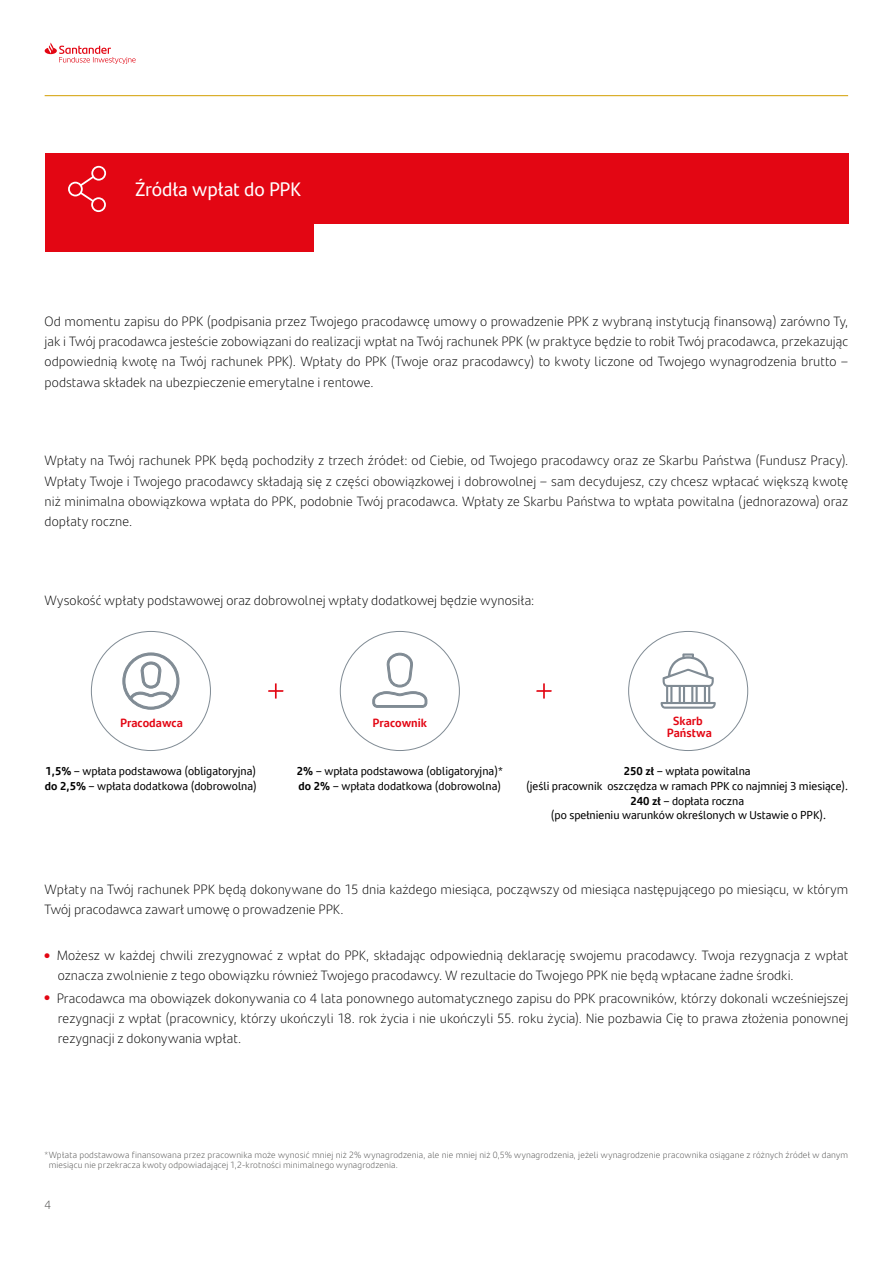
<style>
.page{position:relative;width:893px;height:1263px;background:#fff}
.page>*{position:absolute;margin:0;border:0;box-sizing:border-box;transform-origin:0 0}
.t1{font:19.5px "Santander Text";letter-spacing:-.005em;color:#fff}
.t2{font:300 13.5px/20.2px "Santander Text";letter-spacing:.005em;color:#000;text-align:justify}
.t3{font:700 12px/12.1px "Santander Text";color:#e30613;text-align:center}
.t4{font:300 12px "Santander Text";color:#4a4a49}
.t5{font:11.55px/14.7px "Santander Text";color:#000}
.t6{font:300 9px/10.5px "Santander Text";letter-spacing:.015em;color:#4a4a49}
.s1{font-weight:700}
</style>
<div class="page">
<div style="left:45px;top:153px;width:803px;height:70px;background:#e30613"></div>
<div style="left:45px;top:198px;width:269px;height:54px;background:#e30613"></div>
<svg style="left:45px;top:43px;width:91px;height:21px"></svg>
<hr style="left:45px;top:95px;width:803px;height:1px;background:#d39e00">
<svg style="left:122px;top:652px;width:58px;height:58px"></svg>
<svg style="left:372px;top:653px;width:55px;height:55px"></svg>
<svg style="left:661px;top:653px;width:55px;height:56px"></svg>
<svg style="left:268px;top:683px;width:15px;height:15px"></svg>
<svg style="left:536px;top:683px;width:16px;height:15px"></svg>
<svg style="left:68px;top:166px;width:38px;height:46px"></svg>
<h1 class="t1" style="left:135px;top:175px;width:168px">Źródła wpłat do PPK</h1>
<p class="t2" style="left:45px;top:310px;width:805px">Od momentu zapisu do PPK (podpisania przez Twojego pracodawcę umowy o prowadzenie PPK z wybraną instytucją finansową) zarówno Ty, jak i Twój pracodawca jesteście zobowiązani do realizacji wpłat na Twój rachunek PPK (w praktyce będzie to robił Twój pracodawca, przekazując odpowiednią kwotę na Twój rachunek PPK). Wpłaty do PPK (Twoje oraz pracodawcy) to kwoty liczone od Twojego wynagrodzenia brutto – podstawa składek na ubezpieczenie emerytalne i rentowe.</p>
<p class="t2" style="left:45px;top:450px;width:805px">Wpłaty na Twój rachunek PPK będą pochodziły z trzech źródeł: od Ciebie, od Twojego pracodawcy oraz ze Skarbu Państwa (Fundusz Pracy).<br>Wpłaty Twoje i Twojego pracodawcy składają się z części obowiązkowej i dobrowolnej – sam decydujesz, czy chcesz wpłacać większą kwotę niż minimalna obowiązkowa wpłata do PPK, podobnie Twój pracodawca. Wpłaty ze Skarbu Państwa to wpłata powitalna (jednorazowa) oraz dopłaty roczne.</p>
<p class="t2" style="left:45px;top:589px;width:491px">Wysokość wpłaty podstawowej oraz dobrowolnej wpłaty dodatkowej będzie wynosiła:</p>
<p class="t3" style="left:120px;top:716px;width:64px">Pracodawca</p>
<p class="t3" style="left:373px;top:716px;width:56px">Pracownik</p>
<p class="t3" style="left:667px;top:714px;width:46px">Skarb<br>Państwa</p>
<p class="t5" style="left:45px;top:763px;width:213px"><span class="s1">1,5%</span> – wpłata podstawowa (obligatoryjna) <span class="s1">do 2,5%</span> – wpłata dodatkowa (dobrowolna)</p>
<p class="t5" style="left:297px;top:763px;width:207px"><span class="s1">2%</span> – wpłata podstawowa (obligatoryjna)* <span class="s1">do 2%</span> – wpłata dodatkowa (dobrowolna)</p>
<p class="t5" style="left:526px;top:763px;width:323px;text-align:center"><span class="s1">250 zł</span> – wpłata powitalna<br>(jeśli pracownik oszczędza w ramach PPK co najmniej 3 miesiące).<br><span class="s1">240 zł</span> – dopłata roczna<br>(po spełnieniu warunków określonych w Ustawie o PPK).</p>
<p class="t2" style="left:45px;top:878px;width:805px">Wpłaty na Twój rachunek PPK będą dokonywane do 15 dnia każdego miesiąca, począwszy od miesiąca następującego po miesiącu, w którym<br>Twój pracodawca zawarł umowę o prowadzenie PPK.</p>
<p class="t2" style="left:58px;top:944px;width:792px;text-indent:-13px"><sup>●</sup> Możesz w każdej chwili zrezygnować z wpłat do PPK, składając odpowiednią deklarację swojemu pracodawcy. Twoja rezygnacja z wpłat oznacza zwolnienie z tego obowiązku również Twojego pracodawcy. W rezultacie do Twojego PPK nie będą wpłacane żadne środki.</p>
<p class="t2" style="left:58px;top:987px;width:792px;text-indent:-13px"><sup>●</sup> Pracodawca ma obowiązek dokonywania co 4 lata ponownego automatycznego zapisu do PPK pracowników, którzy dokonali wcześniejszej rezygnacji z wpłat (pracownicy, którzy ukończyli 18. rok życia i nie ukończyli 55. roku życia). Nie pozbawia Cię to prawa złożenia ponownej rezygnacji z dokonywania wpłat.</p>
<p class="t6" style="left:49px;top:1149px;width:801px;text-indent:-4px">*Wpłata podstawowa finansowana przez pracownika może wynosić mniej niż 2% wynagrodzenia, ale nie mniej niż 0,5% wynagrodzenia, jeżeli wynagrodzenie pracownika osiągane z różnych źródeł w danym miesiącu nie przekracza kwoty odpowiadającej 1,2-krotności minimalnego wynagrodzenia.</p>
<p class="t4" style="left:45px;top:1195px;width:8px">4</p>
</div>
